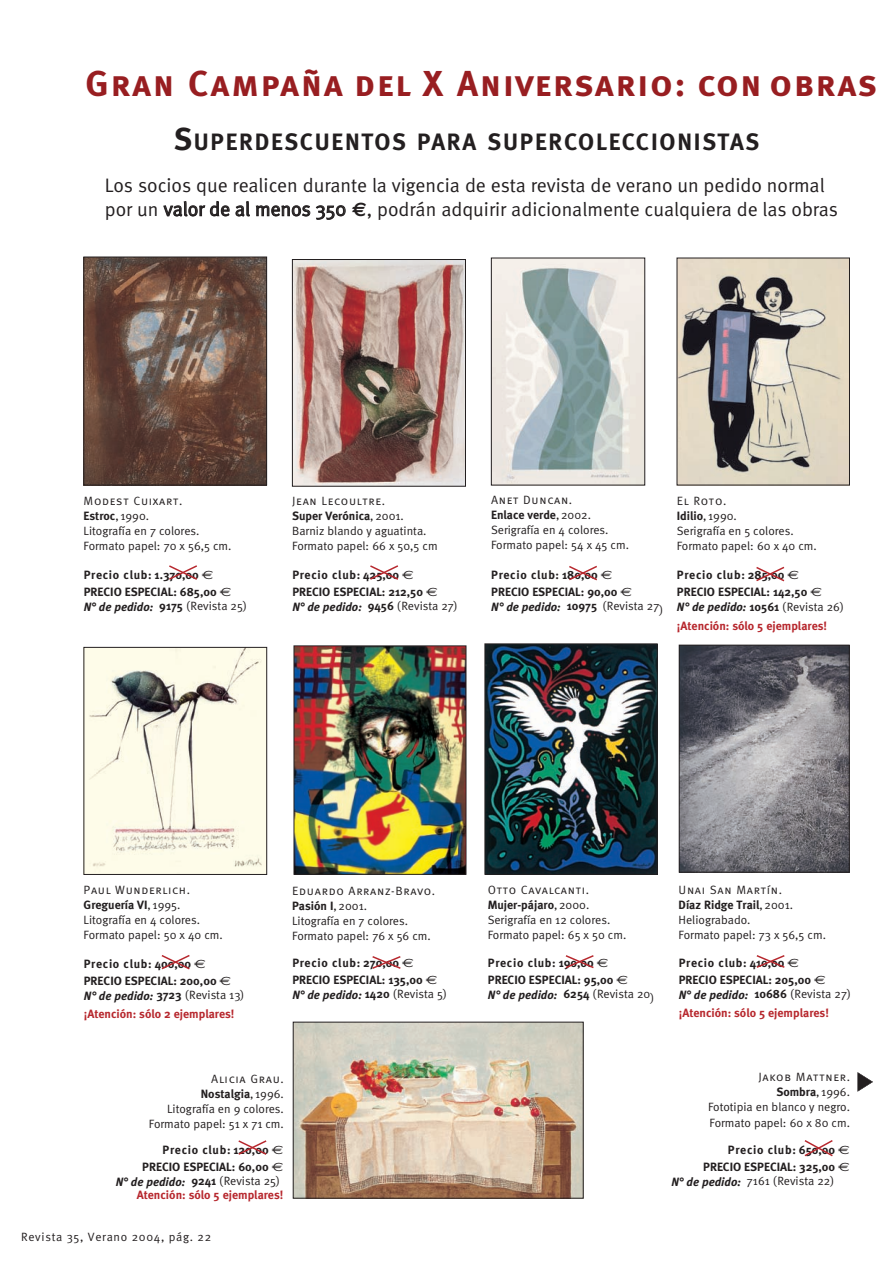
<style>
.page{position:relative;width:891px;height:1261px;background:#fff}
.page>*{position:absolute;margin:0;border:0;box-sizing:border-box;transform-origin:0 0}
.t1{font:36px "Meta Bold Caps";letter-spacing:.055em;color:#981e21}
.t2{font:700 23.7px "Meta";letter-spacing:.075em;color:#231f20}
.t3{font:19.5px/24px "Meta Normal";color:#231f20}
.t4{font:700 12px/16.6px "Meta";color:#231f20}
.t5{font:12px/15px "Meta Normal";color:#231f20}
.t6{font:700 12px/18.3px "Meta";color:#b7282e}
.t7{font:12px "Meta Normal Caps";letter-spacing:.055em;color:#231f20}
.t8{font:italic 700 12px "Meta";color:#231f20}
.t9{font:12px "Meta Normal";letter-spacing:.055em;color:#231f20}
.s1{font-size:31.5px}
.s2{font-family:"Euro Sans";font-weight:700}
.s3{font-family:"Meta Normal"}
.s4{font-family:"Meta Normal";font-weight:400}
.s5{font-family:"Euro Sans";font-weight:400}
.s6{font-style:normal}
.s7{font-family:"Meta Normal";font-weight:400;font-style:normal}
.s8{font-style:italic;color:#231f20}
.s9{color:#231f20}
.s10{font-family:"Meta Normal";font-weight:400;color:#231f20}
.s11{font-family:"Meta";font-weight:700;font-style:italic}
</style>
<div class="page">
<svg style="left:372px;top:956px;width:29px;height:13px"></svg>
<svg style="left:804px;top:1140px;width:29px;height:17px"></svg>
<img style="left:680px;top:646px;width:167px;height:224px">
<div style="left:678px;top:644px;width:171px;height:228px;border:1px solid #231f20"></div>
<img style="left:294px;top:261px;width:169px;height:223px">
<div style="left:292px;top:259px;width:173px;height:227px;border:1px solid #231f20"></div>
<svg style="left:169px;top:565px;width:28px;height:15px"></svg>
<svg style="left:238px;top:1140px;width:29px;height:15px"></svg>
<svg style="left:756px;top:955px;width:29px;height:13px"></svg>
<svg style="left:565px;top:955px;width:29px;height:14px"></svg>
<svg style="left:161px;top:955px;width:29px;height:15px"></svg>
<svg style="left:569px;top:565px;width:28px;height:16px"></svg>
<svg style="left:756px;top:566px;width:29px;height:16px"></svg>
<svg style="left:370px;top:565px;width:29px;height:15px"></svg>
<img style="left:493px;top:260px;width:150px;height:223px">
<div style="left:491px;top:258px;width:154px;height:227px;border:1px solid #231f20"></div>
<img style="left:486px;top:645px;width:169px;height:227px">
<div style="left:484px;top:643px;width:173px;height:231px;border:1px solid #231f20"></div>
<img style="left:296px;top:647px;width:168px;height:225px">
<div style="left:294px;top:645px;width:172px;height:229px;border:1px solid #231f20"></div>
<img style="left:86px;top:259px;width:179px;height:224px">
<div style="left:84px;top:257px;width:183px;height:228px;border:1px solid #231f20"></div>
<img style="left:295px;top:1023px;width:286px;height:173px">
<img style="left:678px;top:260px;width:169px;height:223px">
<img style="left:86px;top:649px;width:179px;height:223px">
<div style="left:84px;top:647px;width:183px;height:227px;border:1px solid #231f20"></div>
<svg style="left:857px;top:1072px;width:16px;height:19px"></svg>
<h1 class="t1" style="left:85px;top:63px;width:793px">Gran Campaña del X Aniversario: con obras</h1>
<h2 class="t2" style="left:174px;top:132px;width:587px"><span class="s1">S</span>UPERDESCUENTOS PARA SUPERCOLECCIONISTAS</h2>
<h3 class="t3" style="left:105px;top:174px;width:734px">Los socios que realicen durante la vigencia de esta revista de verano un pedido normal por un valor de al menos 350 <span class="s2">€</span>, podrán adquirir adicionalmente cualquiera de las obras</h3>
<p class="t7" style="left:84px;top:493px;width:100px">Modest Cuixart<span class="s3">.</span></p>
<p class="t4" style="left:84px;top:508px;width:67px">Estroc<span class="s4">, 1990.</span></p>
<p class="t5" style="left:84px;top:523px;width:149px">Litografía en 7 colores.<br>Formato papel: 70 x 56,5 cm.</p>
<p class="t4" style="left:84px;top:567px;width:149px">Precio club: 1.370,00 <span class="s5">€<br></span>PRECIO ESPECIAL: 685,00 <span class="s5">€</span></p>
<p class="t8" style="left:84px;top:602px;width:164px">N° de pedido: <span class="s6">9175</span> <span class="s7">(Revista 25)</span></p>
<p class="t7" style="left:292px;top:493px;width:94px">Jean Lecoultre<span class="s3">.</span></p>
<p class="t4" style="left:292px;top:508px;width:113px">Super Verónica<span class="s4">, 2001.</span></p>
<p class="t5" style="left:292px;top:523px;width:147px">Barniz blando y aguatinta.<br>Formato papel: 66 x 50,5 cm</p>
<p class="t4" style="left:292px;top:567px;width:147px">Precio club: 425,00 <span class="s5">€<br></span>PRECIO ESPECIAL: 212,50 <span class="s5">€</span></p>
<p class="t8" style="left:292px;top:602px;width:167px">N° de pedido: <span class="s6">9456</span> <span class="s7">(Revista 27)</span></p>
<p class="t7" style="left:491px;top:492px;width:83px">Anet Duncan<span class="s3">.</span></p>
<p class="t4" style="left:491px;top:507px;width:101px">Enlace verde<span class="s4">, 2002.</span></p>
<p class="t5" style="left:491px;top:522px;width:139px">Serigrafía en 4 colores.<br>Formato papel: 54 x 45 cm.</p>
<p class="t4" style="left:491px;top:567px;width:142px">Precio club: 180,00 <span class="s5">€<br></span>PRECIO ESPECIAL: 90,00 <span class="s5">€</span></p>
<p class="t8" style="left:491px;top:602px;width:173px">N° de pedido: <span class="s6">10975</span> <span class="s7">(Revista 27)</span></p>
<p class="t7" style="left:676px;top:493px;width:51px">El Roto<span class="s3">.</span></p>
<p class="t4" style="left:676px;top:508px;width:62px">Idilio<span class="s4">, 1990.</span></p>
<p class="t5" style="left:676px;top:523px;width:141px">Serigrafía en 5 colores.<br>Formato papel: 60 x 40 cm.</p>
<p class="t4" style="left:676px;top:567px;width:147px">Precio club: 285,00 <span class="s5">€<br></span>PRECIO ESPECIAL: 142,50 <span class="s5">€</span></p>
<p class="t6" style="left:676px;top:598px;width:168px"><span class="s8">N° de pedido:</span> <span class="s9">10561</span> <span class="s10">(Revista 26) </span>¡Atención: sólo 5 ejemplares!</p>
<p class="t7" style="left:84px;top:882px;width:108px">Paul Wunderlich<span class="s3">.</span></p>
<p class="t4" style="left:84px;top:897px;width:98px">Greguería VI<span class="s4">, 1995.</span></p>
<p class="t5" style="left:84px;top:913px;width:141px">Litografía en 4 colores.<br>Formato papel: 50 x 40 cm.</p>
<p class="t4" style="left:84px;top:956px;width:149px">Precio club: 400,00 <span class="s5">€<br></span>PRECIO ESPECIAL: 200,00 <span class="s5">€</span></p>
<p class="t6" style="left:84px;top:986px;width:162px"><span class="s8">N° de pedido:</span> <span class="s9">3723</span> <span class="s10">(Revista 13) </span>¡Atención: sólo 2 ejemplares!</p>
<p class="t7" style="left:292px;top:883px;width:144px">Eduardo Arranz-Bravo<span class="s3">.</span></p>
<p class="t4" style="left:292px;top:898px;width:76px">Pasión I<span class="s4">, 2001.</span></p>
<p class="t5" style="left:292px;top:913px;width:140px">Litografía en 7 colores.<br>Formato papel: 76 x 56 cm.</p>
<p class="t4" style="left:292px;top:955px;width:147px">Precio club: 270,00 <span class="s5">€<br></span>PRECIO ESPECIAL: 135,00 <span class="s5">€</span></p>
<p class="t8" style="left:292px;top:989px;width:156px">N° de pedido: <span class="s6">1420</span> <span class="s7">(Revista 5)</span></p>
<p class="t7" style="left:211px;top:1071px;width:74px">Alicia Grau<span class="s3">.</span></p>
<p class="t4" style="left:201px;top:1086px;width:84px">Nostalgia<span class="s4">, 1996.</span></p>
<p class="t5" style="left:149px;top:1101px;width:136px;text-align:right">Litografía en 9 colores.<br>Formato papel: 51 x 71 cm.</p>
<p class="t4" style="left:142px;top:1142px;width:142px;text-align:right">Precio club: 120,00 <span class="s5">€<br></span>PRECIO ESPECIAL: 60,00 <span class="s5">€</span></p>
<p class="t6" style="left:116px;top:1175px;width:169px;line-height:12.9px;text-align:right"><span class="s8">N° de pedido:</span> <span class="s9">9241</span> <span class="s10">(Revista 25)<br></span>Atención: sólo 5 ejemplares!</p>
<p class="t9" style="left:21px;top:1231px;width:191px">Revista 35, Verano 2004, pág. 22</p>
<p class="t7" style="left:487px;top:882px;width:103px">Otto Cavalcanti<span class="s3">.</span></p>
<p class="t4" style="left:487px;top:897px;width:103px">Mujer-pájaro<span class="s4">, 2000.</span></p>
<p class="t5" style="left:487px;top:912px;width:140px">Serigrafía en 12 colores.<br>Formato papel: 65 x 50 cm.</p>
<p class="t4" style="left:488px;top:955px;width:142px">Precio club: 190,00 <span class="s5">€<br></span>PRECIO ESPECIAL: 95,00 <span class="s5">€</span></p>
<p class="t8" style="left:488px;top:989px;width:168px">N° de pedido: <span class="s6">6254</span> <span class="s7">(Revista 20)</span></p>
<p class="t7" style="left:678px;top:882px;width:105px">Unai San Martín<span class="s3">.</span></p>
<p class="t4" style="left:678px;top:897px;width:116px">Díaz Ridge Trail<span class="s4">, 2001.</span></p>
<p class="t5" style="left:678px;top:912px;width:149px">Heliograbado.<br>Formato papel: 73 x 56,5 cm.</p>
<p class="t4" style="left:678px;top:955px;width:148px">Precio club: 410,00 <span class="s5">€<br></span>PRECIO ESPECIAL: 205,00 <span class="s5">€</span></p>
<p class="t6" style="left:678px;top:986px;width:173px"><span class="s8">N° de pedido:</span> <span class="s9">10686</span> <span class="s10">(Revista 27) </span>¡Atención: sólo 5 ejemplares!</p>
<p class="t7" style="left:758px;top:1069px;width:93px">Jakob Mattner<span class="s3">.</span></p>
<p class="t4" style="left:776px;top:1084px;width:75px">Sombra<span class="s4">, 1996.</span></p>
<p class="t5" style="left:708px;top:1100px;width:143px">Fototipia en blanco y negro.<br>Formato papel: 60 x 80 cm.</p>
<p class="t4" style="left:703px;top:1142px;width:148px;text-align:right">Precio club: 650,00 <span class="s5">€<br></span>PRECIO ESPECIAL: 325,00 <span class="s5">€</span></p>
<p class="t5" style="left:671px;top:1174px;width:164px"><span class="s11">N° de pedido:</span> 7161 (Revista 22)</p>
</div>
